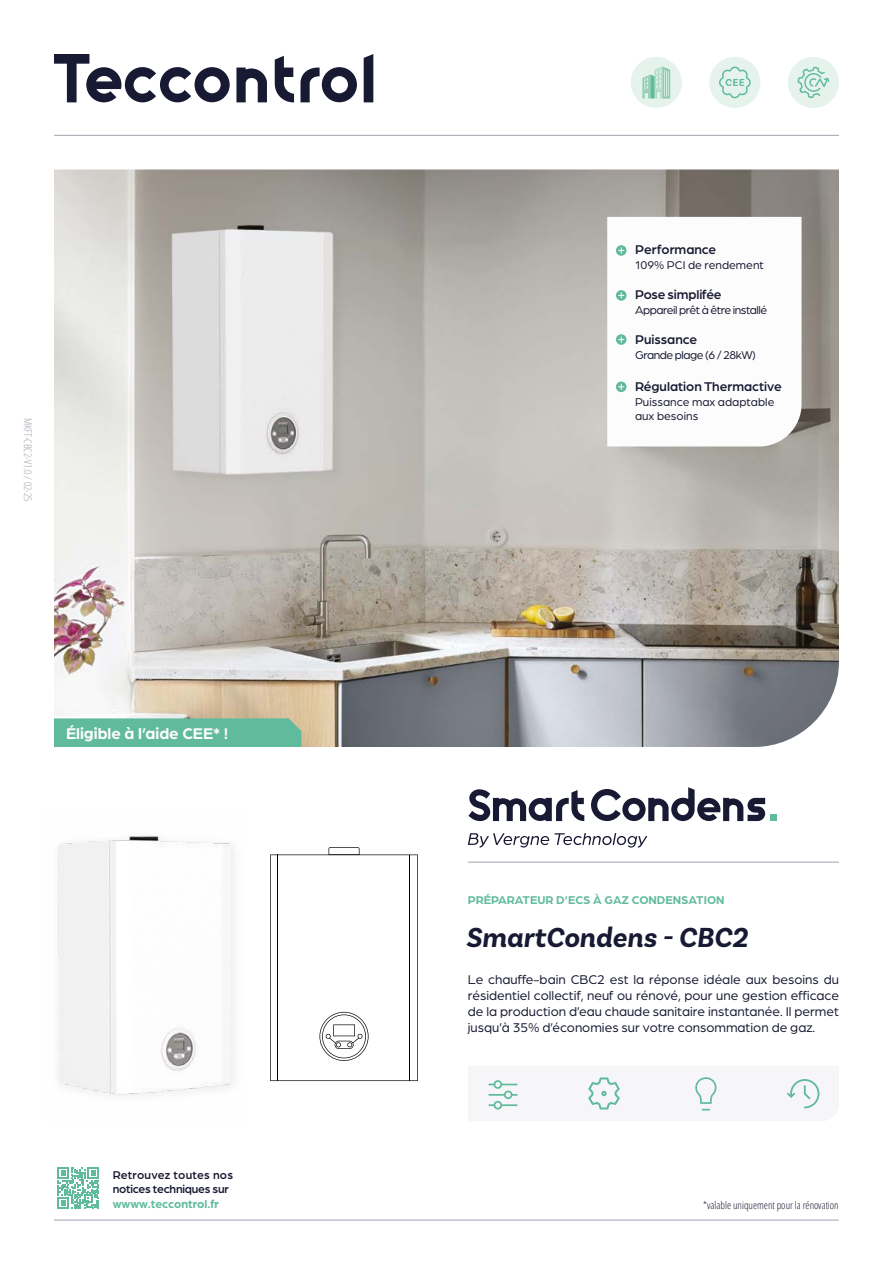
<style>
.page{position:relative;width:893px;height:1263px;background:#fff}
.page>*{position:absolute;margin:0;border:0;box-sizing:border-box;transform-origin:0 0}
.t1{font:italic 700 28.95px "Basic Sans";color:#181a33}
.t2{font:700 16.5px "Arboria";color:#fdfcfc}
.t3{font:13.5px/16.2px "Arboria";color:#181a33;text-align:justify}
.t4{font:500 13.5px "Arboria";color:#181a33}
.t5{font:700 12px "Arboria";color:#60bb9d}
.t6{font:12px "Arboria";color:#181a33}
.t7{font:12px "Arboria";letter-spacing:-.04em;color:#181a33}
.t8{font:500 12px/14.4px "Arboria";letter-spacing:-.02em;color:#181a33}
.t9{font:300 condensed 10.5px "Open Sans";color:#181a33}
.t10{font:300 condensed 10.5px "Open Sans";color:#a5a0af}
</style>
<div class="page">
<div style="left:631px;top:57px;width:51px;height:51px;background:#e6f3ed;border-radius:50%"></div>
<svg style="left:642px;top:66px;width:28px;height:33px"></svg>
<div style="left:709px;top:57px;width:51px;height:51px;background:#e6f3ed;border-radius:50%"></div>
<svg style="left:719px;top:67px;width:32px;height:31px"></svg>
<div style="left:788px;top:57px;width:51px;height:51px;background:#e6f3ed;border-radius:50%"></div>
<svg style="left:797px;top:67px;width:32px;height:31px"></svg>
<svg style="left:468px;top:789px;width:116px;height:32px"></svg>
<svg style="left:468px;top:833px;width:81px;height:14px"></svg>
<svg style="left:555px;top:833px;width:92px;height:14px"></svg>
<svg style="left:591px;top:787px;width:185px;height:34px"></svg>
<hr style="left:54px;top:135px;width:785px;height:1px;background:#a5a0af">
<img style="left:54px;top:169px;width:785px;height:578px">
<div style="left:54px;top:718px;width:247px;height:29px;background:#60bb9d"></div>
<svg style="left:607px;top:217px;width:194px;height:229px"></svg>
<svg style="left:275px;top:56px;width:19px;height:46px"></svg>
<svg style="left:236px;top:68px;width:31px;height:34px"></svg>
<svg style="left:300px;top:67px;width:57px;height:35px"></svg>
<svg style="left:54px;top:54px;width:176px;height:48px"></svg>
<svg style="left:364px;top:54px;width:9px;height:48px"></svg>
<hr style="left:54px;top:1220px;width:785px;height:1px;background:#a5a0af">
<hr style="left:468px;top:862px;width:371px;height:1px;background:#a5a0af">
<svg style="left:57px;top:1167px;width:42px;height:42px"></svg>
<svg style="left:270px;top:847px;width:148px;height:234px"></svg>
<img style="left:57px;top:836px;width:177px;height:261px">
<svg style="left:488px;top:1077px;width:332px;height:34px"></svg>
<p class="t10" style="left:35px;top:418px;width:85px;rotate:90deg">MKFT-CBC2-V1.0 / 02-25</p>
<p class="t2" style="left:66px;top:722px;width:164px">Éligible à l’aide CEE* !</p>
<p class="t8" style="left:113px;top:1167px;width:122px">Retrouvez toutes nos notices techniques sur</p>
<p class="t5" style="left:113px;top:1195px;width:108px">wwww.teccontrol.fr</p>
<p class="t4" style="left:635px;top:241px;width:83px">Performance</p>
<p class="t6" style="left:635px;top:257px;width:130px">109% PCI de rendement</p>
<p class="t4" style="left:635px;top:286px;width:88px">Pose simplifée</p>
<p class="t7" style="left:635px;top:302px;width:134px">Appareil prêt à être installé</p>
<p class="t4" style="left:635px;top:331px;width:64px">Puissance</p>
<p class="t7" style="left:635px;top:347px;width:122px">Grande plage (6 / 28kW)</p>
<p class="t4" style="left:635px;top:378px;width:148px">Régulation Thermactive</p>
<p class="t6" style="left:635px;top:394px;width:141px">Puissance max adaptable</p>
<p class="t6" style="left:635px;top:408px;width:65px">aux besoins</p>
<p class="t5" style="left:468px;top:892px;width:258px">PRÉPARATEUR D’ECS À GAZ CONDENSATION</p>
<h1 class="t1" style="left:466px;top:920px;width:283px">SmartCondens - CBC2</h1>
<p class="t3" style="left:468px;top:971px;width:373px">Le chauffe-bain CBC2 est la réponse idéale aux besoins du résidentiel collectif, neuf ou rénové, pour une gestion efficace de la production d’eau chaude sanitaire instantanée. Il permet jusqu’à 35% d’économies sur votre consommation de gaz.</p>
<p class="t9" style="left:703px;top:1198px;width:137px">*valable uniquement pour la rénovation</p>
</div>
